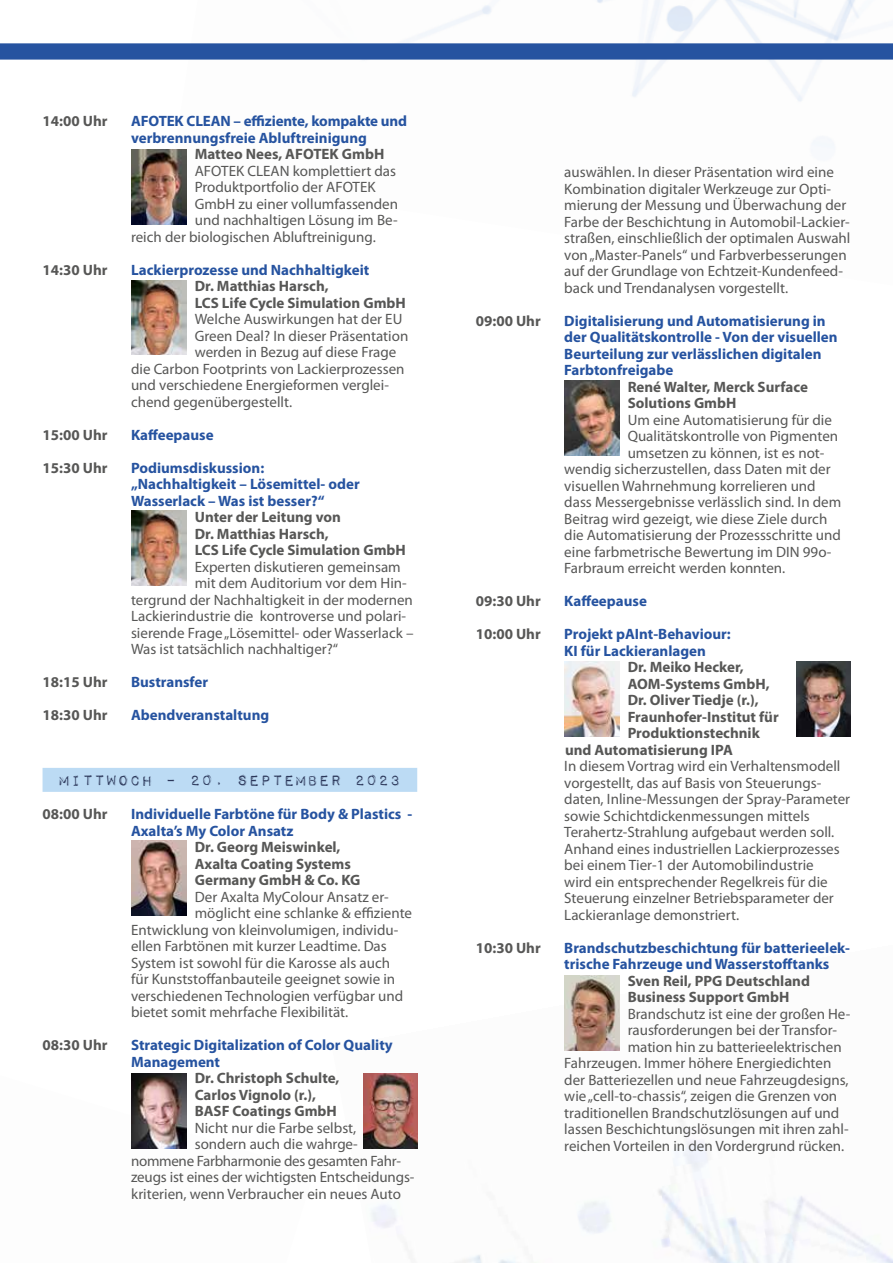
<style>
.page{position:relative;width:893px;height:1263px;background:#fff}
.page>*{position:absolute;margin:0;border:0;box-sizing:border-box;transform-origin:0 0}
.t1{font:19.5px "Impact Label Reversed";color:#2b375a}
.t2{font:15px/16.5px "Myriad Pro";color:#575756}
.t3{font:700 15px/16.5px "Myriad Pro";color:#2653a0}
.t4{font:700 15px/16.5px "Myriad Pro";color:#575756}
.t5{font:15px "Myriad Pro";letter-spacing:-.02em;color:#575756}
</style>
<div class="page">
<img style="left:171px;top:0;width:688px;height:285px">
<img style="left:363px;top:975px;width:530px;height:288px">
<div style="left:0;top:43px;width:893px;height:17px;background:#2653a0"></div>
<div style="left:43px;top:768px;width:374px;height:24px;background:#bcdbf4"></div>
<img style="left:132px;top:150px;width:54px;height:74px">
<img style="left:132px;top:280px;width:54px;height:75px">
<img style="left:132px;top:510px;width:54px;height:75px">
<img style="left:132px;top:841px;width:54px;height:75px">
<img style="left:565px;top:662px;width:54px;height:75px">
<img style="left:796px;top:662px;width:54px;height:75px">
<img style="left:565px;top:381px;width:54px;height:75px">
<img style="left:565px;top:976px;width:54px;height:75px">
<img style="left:132px;top:1073px;width:54px;height:75px">
<img style="left:363px;top:1073px;width:55px;height:75px">
<p class="t4" style="left:43px;top:112px;width:66px">14:00 Uhr</p>
<p class="t3" style="left:131px;top:112px;width:278px">AFOTEK CLEAN – effiziente, kompakte und verbrennungsfreie Abluftreinigung</p>
<p class="t4" style="left:195px;top:145px;width:191px">Matteo Nees, AFOTEK GmbH</p>
<p class="t2" style="left:195px;top:162px;width:203px">AFOTEK CLEAN komplettiert das</p>
<p class="t2" style="left:195px;top:179px;width:182px">Produktportfolio der AFOTEK</p>
<p class="t2" style="left:195px;top:195px;width:205px">GmbH zu einer vollumfassenden</p>
<p class="t2" style="left:195px;top:212px;width:204px">und nachhaltigen Lösung im Be-</p>
<p class="t2" style="left:131px;top:228px;width:246px">reich der biologischen Abluftreinigung.</p>
<p class="t4" style="left:43px;top:261px;width:66px">14:30 Uhr</p>
<p class="t3" style="left:131px;top:261px;width:240px">Lackierprozesse und Nachhaltigkeit</p>
<p class="t4" style="left:195px;top:277px;width:213px">Dr. Matthias Harsch,<br>LCS Life Cycle Simulation GmbH</p>
<p class="t2" style="left:195px;top:311px;width:209px">Welche Auswirkungen hat der EU</p>
<p class="t2" style="left:195px;top:327px;width:215px">Green Deal? In dieser Präsentation</p>
<p class="t2" style="left:195px;top:344px;width:203px">werden in Bezug auf diese Frage</p>
<p class="t2" style="left:131px;top:360px;width:275px">die Carbon Footprints von Lackierprozessen</p>
<p class="t2" style="left:131px;top:377px;width:259px">und verschiedene Energieformen verglei-</p>
<p class="t2" style="left:131px;top:393px;width:163px">chend gegenübergestellt.</p>
<p class="t4" style="left:43px;top:426px;width:66px">15:00 Uhr</p>
<p class="t3" style="left:131px;top:426px;width:84px">Kaffeepause</p>
<p class="t4" style="left:43px;top:459px;width:66px">15:30 Uhr</p>
<p class="t3" style="left:131px;top:459px;width:230px">Podiumsdiskussion: „Nachhaltigkeit – Lösemittel- oder<br>Wasserlack – Was ist besser?“</p>
<p class="t4" style="left:195px;top:508px;width:213px">Unter der Leitung von<br>Dr. Matthias Harsch,<br>LCS Life Cycle Simulation GmbH</p>
<p class="t2" style="left:195px;top:558px;width:208px">Experten diskutieren gemeinsam</p>
<p class="t2" style="left:195px;top:575px;width:214px">mit dem Auditorium vor dem Hin-</p>
<p class="t2" style="left:131px;top:591px;width:283px">tergrund der Nachhaltigkeit in der modernen</p>
<p class="t2" style="left:131px;top:608px;width:277px">Lackierindustrie die kontroverse und polari-</p>
<p class="t2" style="left:131px;top:624px;width:284px">sierende Frage „Lösemittel- oder Wasserlack –</p>
<p class="t2" style="left:131px;top:641px;width:209px">Was ist tatsächlich nachhaltiger?“</p>
<p class="t4" style="left:43px;top:673px;width:66px">18:15 Uhr</p>
<p class="t3" style="left:131px;top:673px;width:79px">Bustransfer</p>
<p class="t4" style="left:43px;top:706px;width:66px">18:30 Uhr</p>
<p class="t3" style="left:131px;top:706px;width:140px">Abendveranstaltung</p>
<h1 class="t1" style="left:58px;top:771px;width:344px">Mittwoch – 20. September 2023</h1>
<p class="t4" style="left:43px;top:805px;width:66px">08:00 Uhr</p>
<p class="t3" style="left:131px;top:805px;width:283px">Individuelle Farbtöne für Body &amp; Plastics -<br>Axalta’s My Color Ansatz</p>
<p class="t4" style="left:195px;top:838px;width:167px">Dr. Georg Meiswinkel,<br>Axalta Coating Systems<br>Germany GmbH &amp; Co. KG</p>
<p class="t2" style="left:195px;top:888px;width:196px">Der Axalta MyColour Ansatz er-</p>
<p class="t2" style="left:195px;top:905px;width:219px">möglicht eine schlanke &amp; effiziente</p>
<p class="t2" style="left:131px;top:921px;width:269px">Entwicklung von kleinvolumigen, individu-</p>
<p class="t2" style="left:131px;top:938px;width:257px">ellen Farbtönen mit kurzer Leadtime. Das</p>
<p class="t2" style="left:131px;top:954px;width:261px">System ist sowohl für die Karosse als auch</p>
<p class="t2" style="left:131px;top:971px;width:266px">für Kunststoffanbauteile geeignet sowie in</p>
<p class="t2" style="left:131px;top:987px;width:274px">verschiedenen Technologien verfügbar und</p>
<p class="t2" style="left:131px;top:1004px;width:219px">bietet somit mehrfache Flexibilität.</p>
<p class="t4" style="left:43px;top:1036px;width:66px">08:30 Uhr</p>
<p class="t3" style="left:131px;top:1036px;width:263px">Strategic Digitalization of Color Quality<br>Management</p>
<p class="t4" style="left:195px;top:1069px;width:146px">Dr. Christoph Schulte,<br>Carlos Vignolo (r.),<br>BASF Coatings GmbH</p>
<p class="t2" style="left:195px;top:1119px;width:163px">Nicht nur die Farbe selbst,</p>
<p class="t2" style="left:195px;top:1136px;width:164px">sondern auch die wahrge-</p>
<p class="t5" style="left:131px;top:1151px;width:272px">nommene Farbharmonie des gesamten Fahr-</p>
<p class="t2" style="left:131px;top:1169px;width:285px">zeugs ist eines der wichtigsten Entscheidungs-</p>
<p class="t2" style="left:131px;top:1185px;width:271px">kriterien, wenn Verbraucher ein neues Auto</p>
<p class="t2" style="left:564px;top:164px;width:288px">auswählen. In dieser Präsentation wird eine Kombination digitaler Werkzeuge zur Opti&shy;mierung der Messung und Überwachung der Farbe der Beschichtung in Automobil-Lackier&shy;straßen, einschließlich der optimalen Auswahl von „Master-Panels“ und Farbverbesserungen auf der Grundlage von Echtzeit-Kundenfeed&shy;back und Trendanalysen vorgestellt.</p>
<p class="t4" style="left:476px;top:312px;width:66px">09:00 Uhr</p>
<p class="t3" style="left:564px;top:312px;width:275px">Digitalisierung und Automatisierung in der Qualitätskontrolle - Von der visuellen Beurteilung zur verlässlichen digitalen Farbtonfreigabe</p>
<p class="t4" style="left:628px;top:378px;width:182px">René Walter, Merck Surface<br>Solutions GmbH</p>
<p class="t2" style="left:628px;top:411px;width:206px">Um eine Automatisierung für die</p>
<p class="t2" style="left:628px;top:428px;width:212px">Qualitätskontrolle von Pigmenten</p>
<p class="t2" style="left:628px;top:444px;width:198px">umsetzen zu können, ist es not-</p>
<p class="t2" style="left:564px;top:461px;width:268px">wendig sicherzustellen, dass Daten mit der</p>
<p class="t2" style="left:564px;top:477px;width:253px">visuellen Wahrnehmung korrelieren und</p>
<p class="t2" style="left:564px;top:494px;width:279px">dass Messergebnisse verlässlich sind. In dem</p>
<p class="t2" style="left:564px;top:510px;width:265px">Beitrag wird gezeigt, wie diese Ziele durch</p>
<p class="t2" style="left:564px;top:527px;width:278px">die Automatisierung der Prozessschritte und</p>
<p class="t2" style="left:564px;top:543px;width:269px">eine farbmetrische Bewertung im DIN 99o-</p>
<p class="t2" style="left:564px;top:560px;width:223px">Farbraum erreicht werden konnten.</p>
<p class="t4" style="left:476px;top:592px;width:66px">09:30 Uhr</p>
<p class="t3" style="left:564px;top:592px;width:84px">Kaffeepause</p>
<p class="t4" style="left:476px;top:625px;width:66px">10:00 Uhr</p>
<p class="t3" style="left:564px;top:625px;width:168px">Projekt pAInt-Behaviour:<br>KI für Lackieranlagen</p>
<p class="t4" style="left:628px;top:658px;width:117px">Dr. Meiko Hecker,</p>
<p class="t4" style="left:628px;top:675px;width:143px">AOM-Systems GmbH,</p>
<p class="t4" style="left:628px;top:691px;width:133px">Dr. Oliver Tiedje (r.),</p>
<p class="t4" style="left:628px;top:708px;width:153px">Fraunhofer-Institut für</p>
<p class="t4" style="left:628px;top:724px;width:134px">Produktionstechnik</p>
<p class="t4" style="left:565px;top:741px;width:169px">und Automatisierung IPA</p>
<p class="t2" style="left:564px;top:758px;width:287px">In diesem Vortrag wird ein Verhaltensmodell vorgestellt, das auf Basis von Steuerungs&shy;daten, Inline-Messungen der Spray-Parameter sowie Schichtdickenmessungen mittels Terahertz-Strahlung aufgebaut werden soll.<br>Anhand eines industriellen Lackierprozesses bei einem Tier-1 der Automobilindustrie<br>wird ein entsprechender Regelkreis für die Steuerung einzelner Betriebsparameter der Lackieranlage demonstriert.</p>
<p class="t4" style="left:476px;top:939px;width:66px">10:30 Uhr</p>
<p class="t3" style="left:564px;top:939px;width:287px">Brandschutzbeschichtung für batterieelek&shy;trische Fahrzeuge und Wasserstofftanks</p>
<p class="t4" style="left:628px;top:972px;width:184px">Sven Reil, PPG Deutschland<br>Business Support GmbH</p>
<p class="t2" style="left:628px;top:1005px;width:224px">Brandschutz ist eine der großen He-</p>
<p class="t2" style="left:628px;top:1022px;width:211px">rausforderungen bei der Transfor-</p>
<p class="t2" style="left:628px;top:1038px;width:216px">mation hin zu batterieelektrischen</p>
<p class="t2" style="left:564px;top:1055px;width:269px">Fahrzeugen. Immer höhere Energiedichten</p>
<p class="t2" style="left:564px;top:1071px;width:286px">der Batteriezellen und neue Fahrzeugdesigns,</p>
<p class="t2" style="left:564px;top:1088px;width:274px">wie „cell-to-chassis“, zeigen die Grenzen von</p>
<p class="t2" style="left:564px;top:1104px;width:277px">traditionellen Brandschutzlösungen auf und</p>
<p class="t2" style="left:564px;top:1121px;width:286px">lassen Beschichtungslösungen mit ihren zahl-</p>
<p class="t2" style="left:564px;top:1137px;width:282px">reichen Vorteilen in den Vordergrund rücken.</p>
</div>
